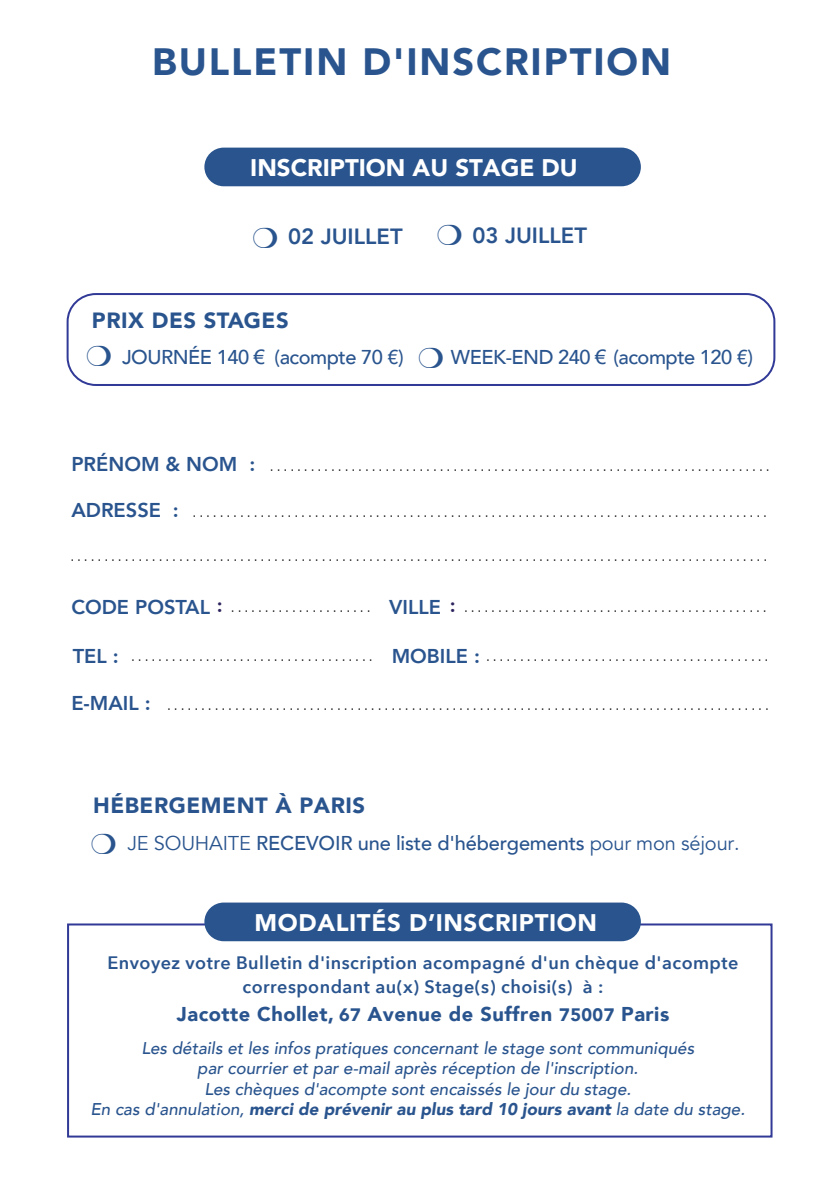
<style>
.page{position:relative;width:840px;height:1191px;background:#fff}
.page>*{position:absolute;margin:0;border:0;box-sizing:border-box;transform-origin:0 0}
.t1{font:900 38px "Avenir";letter-spacing:.05em;color:#29548e}
.t2{font:900 24px "Avenir";letter-spacing:.025em;color:#fff}
.t3{font:900 24px "Avenir";color:#fff}
.t4{font:900 22px "Avenir";letter-spacing:.025em;color:#29548e}
.t5{font:800 22px "Avenir";color:#29548e}
.t6{font:500 20px "Avenir";letter-spacing:-.025em;color:#29548e}
.t7{font:800 20px "Avenir";color:#29548e}
.t8{font:900 20px "Avenir";letter-spacing:.025em;color:#29548e}
.t9{font:300 18px "Gill Sans";color:#231f20}
.t10{font:600 18px/24px "Avenir Next";letter-spacing:.025em;color:#29548e;text-align:center}
.t11{font:italic 500 17px/20.4px "Avenir";color:#29548e;text-align:center}
.s1{font-family:"Monotype Sorts";font-weight:400;font-size:30px}
.s2{font-family:"Arial";font-weight:400}
.s3{font-family:"Avenir";font-weight:800;font-size:20px;color:#2c245e}
.s4{font-weight:400}
.s5{font-size:18px}
.s6{font-weight:900}
</style>
<div class="page">
<div style="left:67px;top:923px;width:705px;height:214px;border:2px solid #313a96"></div>
<div style="left:204px;top:902px;width:436px;height:39px;background:#29548e;border-radius:19px"></div>
<div style="left:67px;top:293px;width:708px;height:93px;border:2px solid #313a96;border-radius:28px"></div>
<div style="left:204px;top:148px;width:436px;height:38px;background:#29548e;border-radius:19px"></div>
<h1 class="t1" style="left:152px;top:30px;width:520px">BULLETIN D'INSCRIPTION</h1>
<h2 class="t3" style="left:250px;top:147px;width:329px">INSCRIPTION AU STAGE DU</h2>
<p class="t5" style="left:252px;top:218px;width:336px"><span class="s1">❍</span> 02 JUILLET <span class="s1">❍</span> 03 JUILLET</p>
<p class="t4" style="left:92px;top:301px;width:198px">PRIX DES STAGES</p>
<p class="t6" style="left:86px;top:339px;width:668px"><span class="s1">❍</span> JOURNÉE 140 <span class="s2">€</span> (acompte 70 €) <span class="s1">❍</span> WEEK-END 240 <span class="s2">€</span> (acompte 120 €)</p>
<p class="t7" style="left:71px;top:448px;width:185px">PRÉNOM &amp; NOM :</p>
<p class="t7" style="left:71px;top:494px;width:109px">ADRESSE :</p>
<p class="t9" style="left:270px;top:451px;width:500px">..........................................................................</p>
<p class="t9" style="left:193px;top:497px;width:575px">.....................................................................................</p>
<p class="t9" style="left:71px;top:541px;width:697px">.......................................................................................................</p>
<p class="t7" style="left:71px;top:592px;width:140px">CODE POSTAL</p>
<p class="t7" style="left:389px;top:591px;width:53px">VILLE</p>
<p class="t7" style="left:73px;top:640px;width:47px">TEL :</p>
<p class="t7" style="left:391px;top:640px;width:90px">MOBILE :</p>
<p class="t7" style="left:71px;top:688px;width:81px">E-MAIL :</p>
<p class="t9" style="left:216px;top:592px;width:155px"><span class="s3">:</span> .....................</p>
<p class="t9" style="left:449px;top:592px;width:318px"><span class="s3">:</span> .............................................</p>
<p class="t9" style="left:131px;top:641px;width:242px">....................................</p>
<p class="t9" style="left:486px;top:641px;width:283px">..........................................</p>
<p class="t9" style="left:167px;top:690px;width:602px">.........................................................................................</p>
<p class="t4" style="left:93px;top:786px;width:273px">HÉBERGEMENT À PARIS</p>
<p class="t6" style="left:90px;top:826px;width:650px"><span class="s1">❍</span> <span class="s4">JE SOUHAITE</span> RECEVOIR une liste d'hébergements <span class="s4">pour mon séjour.</span></p>
<h2 class="t2" style="left:254px;top:902px;width:343px">MODALITÉS D’INSCRIPTION</h2>
<p class="t10" style="left:107px;top:950px;width:632px">Envoyez votre Bulletin d'inscription acompagné d'un chèque d'acompte correspondant au(x) Stage(s) choisi(s) à :</p>
<p class="t8" style="left:177px;top:997px;width:493px">Jacotte Chollet, <span class="s5">67</span> Avenue de Suffren <span class="s5">75007</span> Paris</p>
<p class="t11" style="left:90px;top:1038px;width:655px">Les détails et les infos pratiques concernant le stage sont communiqués<br>par courrier et par e-mail après réception de l'inscription.<br>Les chèques d'acompte sont encaissés le jour du stage.<br>En cas d'annulation, <span class="s6">merci de prévenir au plus tard 10 jours avant</span> la date du stage.</p>
</div>
